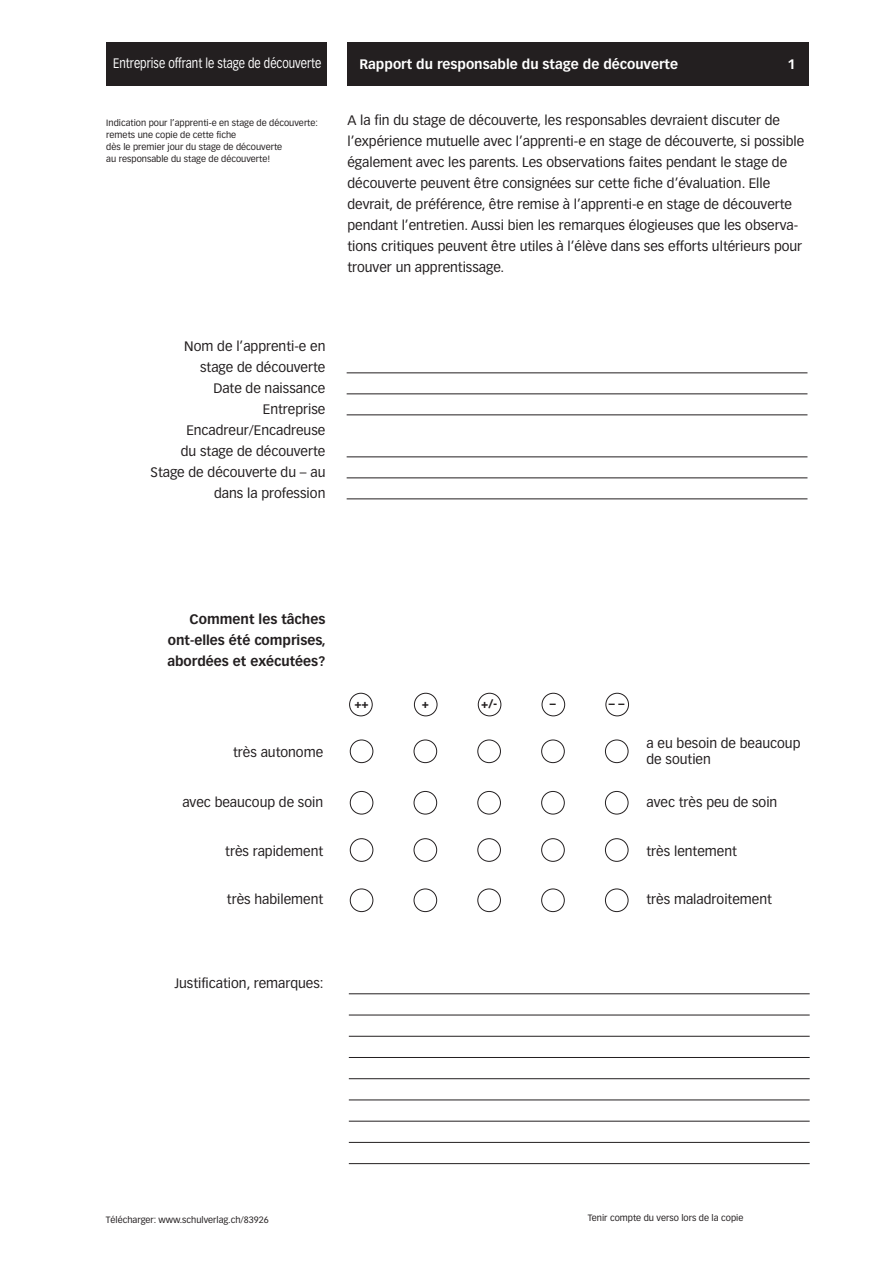
<style>
.page{position:relative;width:872px;height:1263px;background:#fff}
.page>*{position:absolute;margin:0;border:0;box-sizing:border-box;transform-origin:0 0}
.t1{font:13.5px/21px "Vectora LH";color:#231f20}
.t2{font:700 13.5px/21px "Vectora LH";color:#231f20;text-align:justify}
.t3{font:700 13.5px "Vectora LH";color:#fff}
.t4{font:13.5px "Vectora LH";color:#fff;scale:.83 1}
.t5{font:900 12px "Vectora LH";color:#231f20}
.t6{font:9px/12px "Vectora LH";color:#231f20}
</style>
<div class="page">
<div style="left:106px;top:42px;width:221px;height:44px;background:#231f20"></div>
<div style="left:347px;top:42px;width:461px;height:44px;background:#231f20"></div>
<div style="left:350px;top:740px;width:23px;height:23px;border:1px solid #231f20;border-radius:50%"></div>
<div style="left:413px;top:740px;width:24px;height:23px;border:1px solid #231f20;border-radius:50%"></div>
<div style="left:477px;top:740px;width:24px;height:23px;border:1px solid #231f20;border-radius:50%"></div>
<div style="left:541px;top:740px;width:23px;height:23px;border:1px solid #231f20;border-radius:50%"></div>
<div style="left:605px;top:740px;width:23px;height:23px;border:1px solid #231f20;border-radius:50%"></div>
<div style="left:350px;top:791px;width:23px;height:23px;border:1px solid #231f20;border-radius:50%"></div>
<div style="left:413px;top:791px;width:24px;height:23px;border:1px solid #231f20;border-radius:50%"></div>
<div style="left:477px;top:791px;width:24px;height:23px;border:1px solid #231f20;border-radius:50%"></div>
<div style="left:541px;top:791px;width:23px;height:23px;border:1px solid #231f20;border-radius:50%"></div>
<div style="left:605px;top:791px;width:23px;height:23px;border:1px solid #231f20;border-radius:50%"></div>
<div style="left:350px;top:838px;width:23px;height:24px;border:1px solid #231f20;border-radius:50%"></div>
<div style="left:413px;top:838px;width:24px;height:24px;border:1px solid #231f20;border-radius:50%"></div>
<div style="left:477px;top:838px;width:24px;height:24px;border:1px solid #231f20;border-radius:50%"></div>
<div style="left:541px;top:838px;width:23px;height:24px;border:1px solid #231f20;border-radius:50%"></div>
<div style="left:605px;top:838px;width:23px;height:24px;border:1px solid #231f20;border-radius:50%"></div>
<div style="left:350px;top:888px;width:23px;height:24px;border:1px solid #231f20;border-radius:50%"></div>
<div style="left:413px;top:888px;width:24px;height:24px;border:1px solid #231f20;border-radius:50%"></div>
<div style="left:477px;top:888px;width:24px;height:24px;border:1px solid #231f20;border-radius:50%"></div>
<div style="left:541px;top:888px;width:23px;height:24px;border:1px solid #231f20;border-radius:50%"></div>
<div style="left:605px;top:888px;width:23px;height:24px;border:1px solid #231f20;border-radius:50%"></div>
<div style="left:349px;top:693px;width:23px;height:23px;border:1px solid #231f20;border-radius:50%"></div>
<div style="left:414px;top:693px;width:23px;height:23px;border:1px solid #231f20;border-radius:50%"></div>
<div style="left:478px;top:693px;width:23px;height:23px;border:1px solid #231f20;border-radius:50%"></div>
<div style="left:541px;top:693px;width:24px;height:23px;border:1px solid #231f20;border-radius:50%"></div>
<div style="left:605px;top:693px;width:24px;height:23px;border:1px solid #231f20;border-radius:50%"></div>
<hr style="left:347px;top:372px;width:460px;height:1px;background:#231f20">
<hr style="left:347px;top:393px;width:460px;height:1px;background:#231f20">
<hr style="left:347px;top:414px;width:460px;height:1px;background:#231f20">
<hr style="left:347px;top:456px;width:460px;height:1px;background:#231f20">
<hr style="left:347px;top:477px;width:460px;height:1px;background:#231f20">
<hr style="left:347px;top:498px;width:460px;height:1px;background:#231f20">
<hr style="left:349px;top:993px;width:460px;height:1px;background:#231f20">
<hr style="left:349px;top:1015px;width:460px;height:1px;background:#231f20">
<hr style="left:349px;top:1036px;width:460px;height:1px;background:#231f20">
<hr style="left:349px;top:1057px;width:460px;height:1px;background:#231f20">
<hr style="left:349px;top:1078px;width:460px;height:1px;background:#231f20">
<hr style="left:349px;top:1099px;width:460px;height:1px;background:#231f20">
<hr style="left:349px;top:1121px;width:460px;height:1px;background:#231f20">
<hr style="left:349px;top:1142px;width:460px;height:1px;background:#231f20">
<hr style="left:349px;top:1163px;width:460px;height:1px;background:#231f20">
<p class="t4" style="left:113px;top:55px;width:252px">Entreprise offrant le stage de découverte</p>
<p class="t3" style="left:359px;top:56px;width:320px">Rapport du responsable du stage de découverte</p>
<p class="t3" style="left:787px;top:56px;width:9px">1</p>
<p class="t6" style="left:106px;top:117px;width:213px">Indication pour l’apprenti-e en stage de découverte: remets une copie de cette fiche<br>dès le premier jour du stage de découverte<br>au responsable du stage de découverte!</p>
<p class="t1" style="left:347px;top:110px;width:458px">A la fin du stage de découverte, les responsables devraient discuter de l’expérience mutuelle avec l’apprenti-e en stage de découverte, si possible également avec les parents. Les observations faites pendant le stage de découverte peuvent être consignées sur cette fiche d’évaluation. Elle devrait, de préférence, être remise à l’apprenti-e en stage de découverte pendant l’entretien. Aussi bien les remarques élogieuses que les observa&shy;tions critiques peuvent être utiles à l’élève dans ses efforts ultérieurs pour trouver un apprentissage.</p>
<p class="t1" style="left:150px;top:336px;width:176px;text-align:right">Nom de l’apprenti-e en stage de découverte<br>Date de naissance<br>Entreprise<br>Encadreur/Encadreuse<br>du stage de découverte<br>Stage de découverte du – au dans la profession</p>
<p class="t2" style="left:167px;top:609px;width:160px;text-indent:22px">Comment les tâches ont-elles été comprises, abordées et exécutées?</p>
<p class="t5" style="left:354px;top:696px;width:16px">++</p>
<p class="t5" style="left:422px;top:696px;width:9px">+</p>
<p class="t5" style="left:481px;top:696px;width:17px">+/-</p>
<p class="t5" style="left:550px;top:696px;width:7px">–</p>
<p class="t5" style="left:609px;top:696px;width:17px">– –</p>
<p class="t1" style="left:233px;top:742px;width:91px">très autonome</p>
<p class="t1" style="left:646px;top:735px;width:155px;line-height:16.2px">a eu besoin de beaucoup de soutien</p>
<p class="t1" style="left:182px;top:792px;width:142px">avec beaucoup de soin</p>
<p class="t1" style="left:646px;top:792px;width:132px">avec très peu de soin</p>
<p class="t1" style="left:225px;top:840px;width:99px">très rapidement</p>
<p class="t1" style="left:646px;top:840px;width:92px">très lentement</p>
<p class="t1" style="left:227px;top:889px;width:98px">très habilement</p>
<p class="t1" style="left:646px;top:889px;width:127px">très maladroitement</p>
<p class="t1" style="left:174px;top:973px;width:151px">Justification, remarques:</p>
<p class="t6" style="left:106px;top:1213px;width:164px">Télécharger: www.schulverlag.ch/83926</p>
<p class="t6" style="left:588px;top:1212px;width:157px">Tenir compte du verso lors de la copie</p>
</div>
